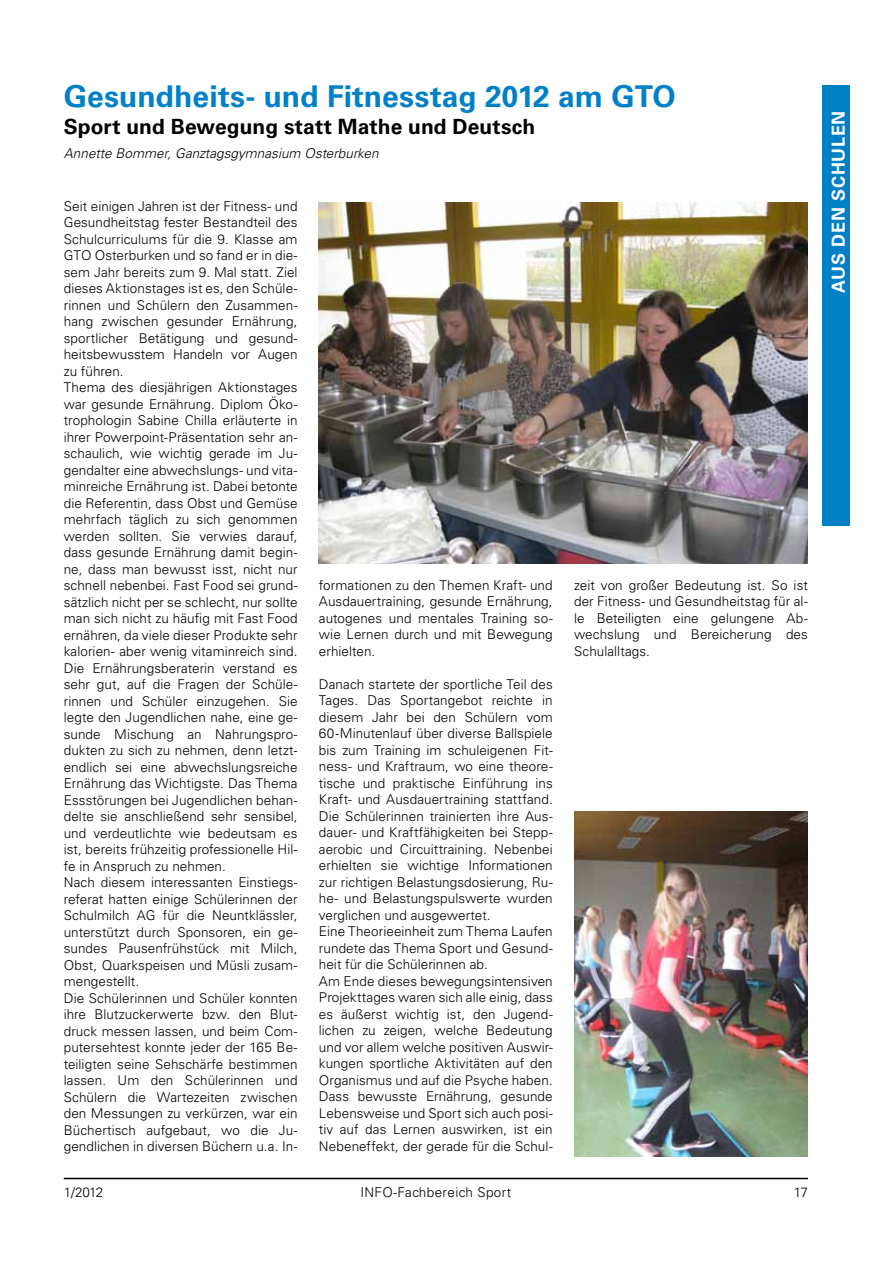
<style>
.page{position:relative;width:893px;height:1263px;background:#fff}
.page>*{position:absolute;margin:0;border:0;box-sizing:border-box;transform-origin:0 0}
.t1{font:700 30px "Univers LT Std";color:#0081c7}
.t2{font:700 21px "Univers LT Std";letter-spacing:.005em;color:#000}
.t3{font:700 18px "Univers LT Std";color:#fff}
.t4{font:300 13.5px/16.5px "Univers LT Std";letter-spacing:.005em;color:#000}
.t5{font:italic 300 13.5px "Univers LT Std";letter-spacing:.005em;color:#000}
.t6{font:300 13.5px "Univers LT Std";letter-spacing:.03em;color:#000}
</style>
<div class="page">
<hr style="left:64px;top:1178px;width:744px;height:1px;background:#000">
<div style="left:823px;top:85px;width:27px;height:440px;background:#0081c7"></div>
<img style="left:319px;top:203px;width:489px;height:360px">
<img style="left:574px;top:811px;width:234px;height:346px">
<h1 class="t1" style="left:64px;top:79px;width:614px">Gesundheits- und Fitnesstag 2012 am GTO</h1>
<h2 class="t2" style="left:64px;top:114px;width:473px">Sport und Bewegung statt Mathe und Deutsch</h2>
<p class="t5" style="left:64px;top:145px;width:316px">Annette Bommer, Ganztagsgymnasium Osterburken</p>
<p class="t4" style="left:64px;top:198px;width:235px">Seit einigen Jahren ist der Fitness- und Gesundheitstag fester Bestandteil des Schulcurriculums für die 9. Klasse am GTO Osterburken und so fand er in die&shy;sem Jahr bereits zum 9. Mal statt. Ziel dieses Aktionstages ist es, den Schüle&shy;rinnen und Schülern den Zusammen&shy;hang zwischen gesunder Ernährung, sportlicher Betätigung und gesund&shy;heitsbewusstem Handeln vor Augen zu führen.<br>Thema des diesjährigen Aktionstages war gesunde Ernährung. Diplom Öko&shy;trophologin Sabine Chilla erläuterte in ihrer Powerpoint-Präsentation sehr an&shy;schaulich, wie wichtig gerade im Ju&shy;gendalter eine abwechslungs- und vita&shy;minreiche Ernährung ist. Dabei betonte die Referentin, dass Obst und Gemüse mehrfach täglich zu sich genommen werden sollten. Sie verwies darauf, dass gesunde Ernährung damit begin&shy;ne, dass man bewusst isst, nicht nur schnell nebenbei. Fast Food sei grund&shy;sätzlich nicht per se schlecht, nur sollte man sich nicht zu häufig mit Fast Food ernähren, da viele dieser Produkte sehr kalorien- aber wenig vitaminreich sind.<br>Die Ernährungsberaterin verstand es sehr gut, auf die Fragen der Schüle&shy;rinnen und Schüler einzugehen. Sie legte den Jugendlichen nahe, eine ge&shy;sunde Mischung an Nahrungspro&shy;dukten zu sich zu nehmen, denn letzt&shy;endlich sei eine abwechslungsreiche Ernährung das Wichtigste. Das Thema Essstörungen bei Jugendlichen behan&shy;delte sie anschließend sehr sensibel, und verdeutlichte wie bedeutsam es ist, bereits frühzeitig professionelle Hil&shy;fe in Anspruch zu nehmen.<br>Nach diesem interessanten Einstiegs&shy;referat hatten einige Schülerinnen der Schulmilch AG für die Neuntklässler, unterstützt durch Sponsoren, ein ge&shy;sundes Pausenfrühstück mit Milch, Obst, Quarkspeisen und Müsli zusam&shy;mengestellt.<br>Die Schülerinnen und Schüler konnten ihre Blutzuckerwerte bzw. den Blut&shy;druck messen lassen, und beim Com&shy;putersehtest konnte jeder der 165 Be&shy;teiligten seine Sehschärfe bestimmen lassen. Um den Schülerinnen und Schülern die Wartezeiten zwischen den Messungen zu verkürzen, war ein Büchertisch aufgebaut, wo die Ju&shy;gendlichen in diversen Büchern u.a. In-</p>
<p class="t4" style="left:319px;top:577px;width:235px;text-align:justify">formationen zu den Themen Kraft- und Ausdauertraining, gesunde Ernährung, autogenes und mentales Training so&shy;wie Lernen durch und mit Bewegung erhielten.</p>
<p class="t4" style="left:319px;top:676px;width:235px">Danach startete der sportliche Teil des Tages. Das Sportangebot reichte in diesem Jahr bei den Schülern vom 60-Minutenlauf über diverse Ballspiele bis zum Training im schuleigenen Fit&shy;ness- und Kraftraum, wo eine theore&shy;tische und praktische Einführung ins Kraft- und Ausdauertraining stattfand.<br>Die Schülerinnen trainierten ihre Aus&shy;dauer- und Kraftfähigkeiten bei Stepp&shy;aerobic und Circuittraining. Nebenbei erhielten sie wichtige Informationen zur richtigen Belastungsdosierung, Ru&shy;he- und Belastungspulswerte wurden verglichen und ausgewertet.<br>Eine Theorieeinheit zum Thema Laufen rundete das Thema Sport und Gesund&shy;heit für die Schülerinnen ab.<br>Am Ende dieses bewegungsintensiven Projekttages waren sich alle einig, dass es äußerst wichtig ist, den Jugend&shy;lichen zu zeigen, welche Bedeutung und vor allem welche positiven Auswir&shy;kungen sportliche Aktivitäten auf den Organismus und auf die Psyche haben.<br>Dass bewusste Ernährung, gesunde Lebensweise und Sport sich auch posi&shy;tiv auf das Lernen auswirken, ist ein Nebeneffekt, der gerade für die Schul-</p>
<p class="t4" style="left:574px;top:577px;width:235px;text-align:justify">zeit von großer Bedeutung ist. So ist der Fitness- und Gesundheitstag für al&shy;le Beteiligten eine gelungene Ab&shy;wechslung und Bereicherung des Schulalltags.</p>
<p class="t4" style="left:64px;top:1183px;width:41px">1/2012</p>
<p class="t6" style="left:360px;top:1183px;width:152px">INFO-Fachbereich Sport</p>
<p class="t4" style="left:794px;top:1183px;width:16px">17</p>
<h3 class="t3" style="left:828px;top:293px;width:182px;rotate:-90deg">aus den schulen</h3>
</div>
